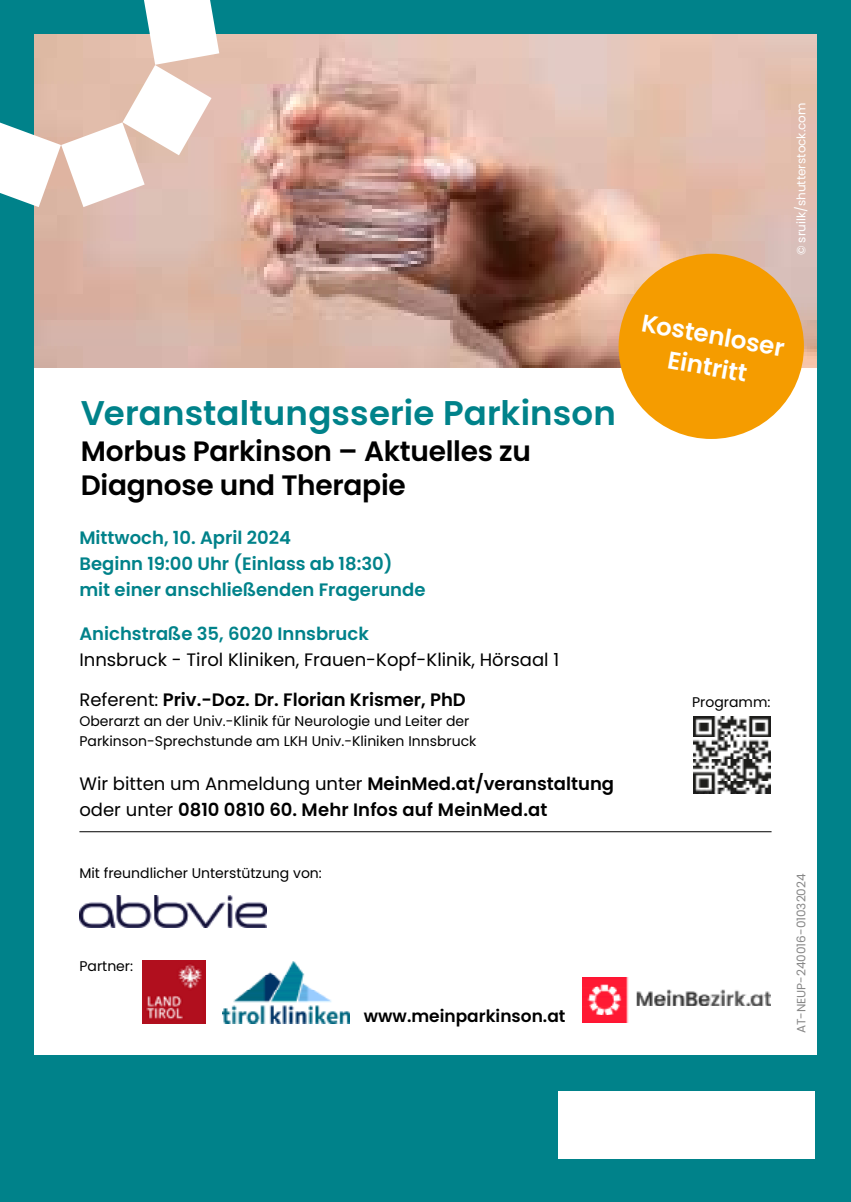
<style>
.page{position:relative;width:851px;height:1202px;background:#fff}
.page>*{position:absolute;margin:0;border:0;box-sizing:border-box;transform-origin:0 0}
.t1{font:600 34px "Poppins Sonne";letter-spacing:.005em;color:#00828a}
.t2{font:600 28px/33.6px "Poppins";letter-spacing:-.01em;color:#000}
.t3{font:600 24.4px/31.8px "Poppins";color:#fff;text-align:center}
.t4{font:600 18px/26px "Poppins";color:#00828a}
.t5{font:18px/39.6px "Poppins";color:#000}
.t6{font:600 18px/26px "Poppins";letter-spacing:.01em;color:#000}
.t7{font:600 17px "Poppins";color:#000}
.t8{font:14px/20px "Poppins";color:#000}
.t9{font:12px "Poppins";color:#fff}
.t10{font:12px "Poppins";color:#878787}
.s1{font-weight:600}
.s2{font-weight:400}
</style>
<div class="page">
<div style="left:0;top:0;width:850px;height:1202px;background:#00828a"></div>
<div style="left:558px;top:1092px;width:256px;height:66px;background:#fff"></div>
<div style="left:34px;top:34px;width:782px;height:1020px;background:#fff"></div>
<img style="left:34px;top:34px;width:782px;height:333px">
<img style="left:79px;top:895px;width:187px;height:33px">
<img style="left:222px;top:961px;width:127px;height:62px">
<img style="left:143px;top:961px;width:63px;height:62px">
<img style="left:582px;top:978px;width:188px;height:44px">
<hr style="left:79px;top:831px;width:692px;height:1px;background:#000">
<img style="left:693px;top:716px;width:77px;height:78px">
<div style="left:618px;top:254px;width:185px;height:185px;background:#f59c00;border-radius:50%"></div>
<svg style="left:0;top:0;width:219px;height:207px"></svg>
<h1 class="t1" style="left:81px;top:391px;width:536px">Veranstaltungsserie Parkinson</h1>
<h2 class="t2" style="left:81px;top:435px;width:451px">Morbus Parkinson – Aktuelles zu<br>Diagnose und Therapie</h2>
<p class="t4" style="left:79px;top:525px;width:347px">Mittwoch, 10. April 2024<br>Beginn 19:00 Uhr (Einlass ab 18:30) mit einer anschließenden Fragerunde</p>
<p class="t4" style="left:79px;top:621px;width:291px">Anichstraße 35, 6020 Innsbruck</p>
<p class="t5" style="left:79px;top:640px;width:481px">Innsbruck - Tirol Kliniken, Frauen-Kopf-Klinik, Hörsaal 1<br>Referent: <span class="s1">Priv.-Doz. Dr. Florian Krismer, PhD</span></p>
<p class="t8" style="left:79px;top:711px;width:398px">Oberarzt an der Univ.-Klinik für Neurologie und Leiter der<br>Parkinson-Sprechstunde am LKH Univ.-Kliniken Innsbruck</p>
<p class="t6" style="left:79px;top:770px;width:536px"><span class="s2">Wir bitten um Anmeldung unter</span> MeinMed.at/veranstaltung <span class="s2">oder unter</span> 0810 0810 60. Mehr Infos auf MeinMed.at</p>
<p class="t8" style="left:79px;top:863px;width:244px">Mit freundlicher Unterstützung von:</p>
<p class="t8" style="left:79px;top:957px;width:55px">Partner:</p>
<p class="t7" style="left:364px;top:1006px;width:203px">www.meinparkinson.at</p>
<p class="t9" style="left:794px;top:255px;width:154px;rotate:-90deg">© sruilk/shutterstock.com</p>
<h3 class="t3" style="left:644px;top:307px;width:146px;rotate:10deg">Kostenloser<br>Eintritt</h3>
<p class="t8" style="left:692px;top:692px;width:80px">Programm:</p>
<p class="t10" style="left:794px;top:1033px;width:161px;rotate:-90deg">AT-NEUP-240016-01032024</p>
</div>
